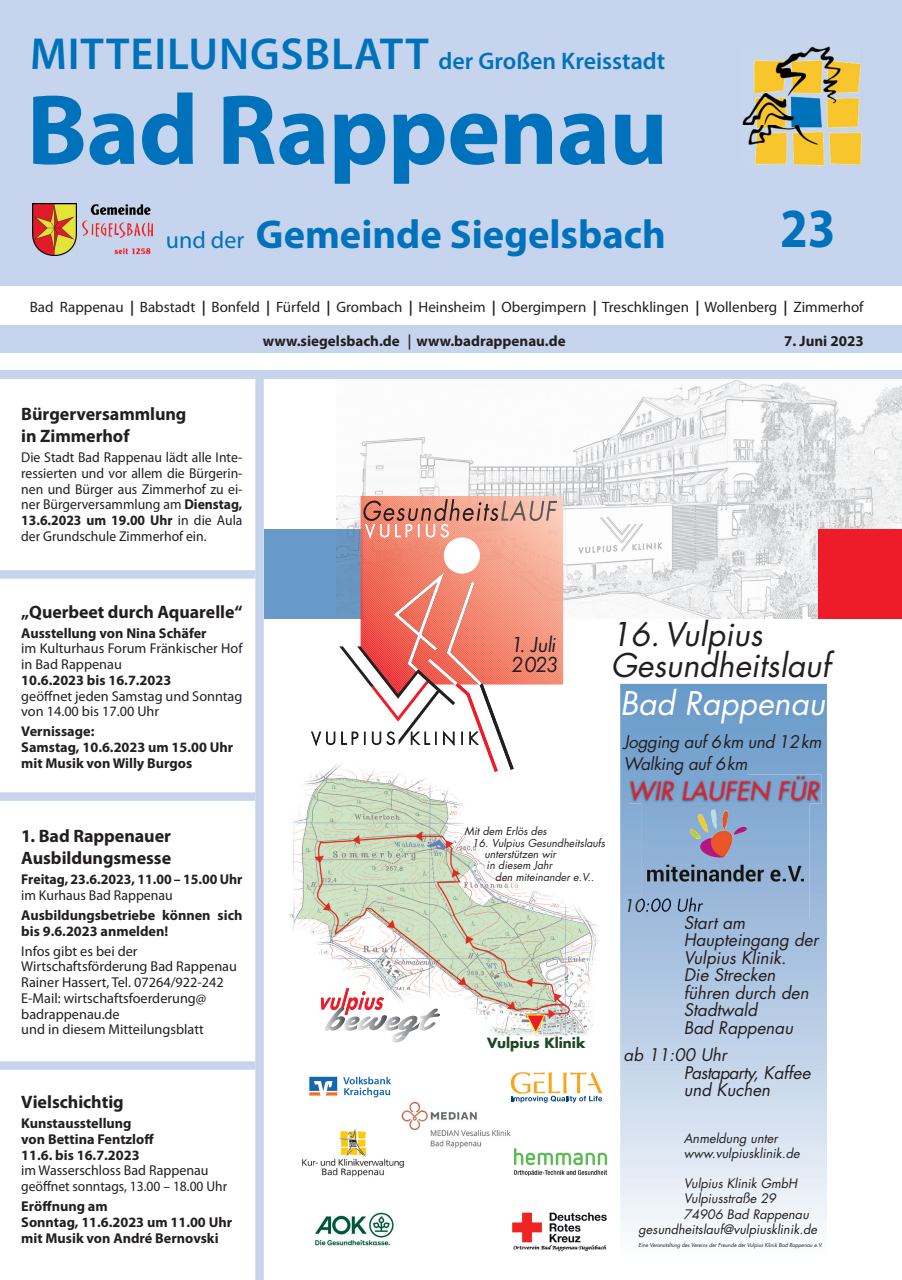
<style>
.page{position:relative;width:902px;height:1280px;background:#fff}
.page>*{position:absolute;margin:0;border:0;box-sizing:border-box;transform-origin:0 0}
.t1{font:700 100.5px "Myriad Pro";letter-spacing:-.01em;color:#0072bc}
.t2{font:700 55.5px "Myriad Pro";color:#0072bc;scale:.9 1}
.t3{font:700 40.5px "Myriad Pro";color:#0072bc}
.t4{font:italic 31.8px/31px "Futura LT";color:#231f20}
.t5{font:italic 31.8px "Futura LT";color:#fff}
.t6{font:italic 24.45px "Futura LT";color:#ee1c28}
.t7{font:600 24px "Myriad Pro";color:#0072bc}
.t8{font:italic 22.65px/20.2px "Futura T";letter-spacing:-.03em;color:#231f20}
.t9{font:700 18px/21.8px "Myriad Pro";letter-spacing:-.005em;color:#231f20}
.t10{font:italic 16.95px/17.4px "Futura LT";color:#231f20}
.t11{font:italic 16.95px/22px "Futura LT";letter-spacing:-.02em;color:#231f20}
.t12{font:15px "Myriad Pro";color:#231f20}
.t13{font:700 15px "Myriad Pro";color:#231f20}
.t14{font:14.25px/15.8px "Myriad Pro";color:#231f20}
.t15{font:700 14.25px/15.8px "Myriad Pro";color:#231f20}
.t16{font:14.25px/15.8px "Myriad Pro";color:#231f20;text-align:justify;scale:.96 1}
.t17{font:700 13.65px "Futura LT";color:#1e4726}
.t18{font:italic 12.75px/15.1px "Futura LT";color:#231f20}
.t19{font:italic 10.65px/11.4px "Futura LT";color:#231f20}
.t20{font:italic 5.25px "Futura LT";letter-spacing:-.005em;color:#231f20}
.s1{font-size:45px}
.s2{font-weight:400;font-size:24px}
.s3{font-weight:700;font-style:italic}
.s4{font-family:"Futura BT";font-weight:500}
.s5{font-weight:700}
</style>
<div class="page">
<svg style="left:620px;top:684px;width:206px;height:544px;background:#b2c9e3"></svg>
<img style="left:338px;top:379px;width:563px;height:240px">
<div style="left:818px;top:530px;width:83px;height:89px;background:#ee1c28"></div>
<div style="left:264px;top:530px;width:98px;height:89px;background:#679ac8"></div>
<img style="left:302px;top:1128px;width:102px;height:48px">
<img style="left:401px;top:1101px;width:110px;height:48px">
<svg style="left:510px;top:1072px;width:92px;height:31px"></svg>
<img style="left:398px;top:1125px;width:7px;height:27px">
<img style="left:513px;top:1148px;width:94px;height:28px">
<img style="left:315px;top:1212px;width:79px;height:34px">
<img style="left:512px;top:1212px;width:95px;height:40px">
<svg style="left:309px;top:1077px;width:28px;height:18px"></svg>
<svg style="left:343px;top:1077px;width:48px;height:20px"></svg>
<svg style="left:392px;top:1036px;width:14px;height:6px"></svg>
<img style="left:288px;top:775px;width:311px;height:261px">
<img style="left:345px;top:1015px;width:14px;height:16px">
<svg style="left:321px;top:988px;width:63px;height:27px"></svg>
<img style="left:345px;top:1019px;width:12px;height:8px">
<img style="left:324px;top:1007px;width:21px;height:24px">
<img style="left:357px;top:1015px;width:30px;height:15px">
<img style="left:384px;top:1016px;width:7px;height:15px">
<img style="left:391px;top:1016px;width:29px;height:20px">
<img style="left:418px;top:1008px;width:22px;height:22px">
<img style="left:641px;top:803px;width:168px;height:115px">
<img style="left:641px;top:897px;width:62px;height:15px">
<img style="left:684px;top:916px;width:61px;height:2px">
<svg style="left:525px;top:1014px;width:21px;height:20px"></svg>
<img style="left:629px;top:774px;width:192px;height:29px">
<img style="left:629px;top:774px;width:118px;height:1px">
<svg style="left:311px;top:496px;width:252px;height:279px"></svg>
<div style="left:0;top:370px;width:901px;height:9px;background:#c6d5ed"></div>
<div style="left:255px;top:378px;width:9px;height:902px;background:#c6d5ed"></div>
<div style="left:0;top:570px;width:255px;height:9px;background:#c6d5ed"></div>
<div style="left:0;top:792px;width:255px;height:9px;background:#c6d5ed"></div>
<div style="left:0;top:1061px;width:255px;height:9px;background:#c6d5ed"></div>
<div style="left:0;top:326px;width:901px;height:27px;background:#c6d5ed"></div>
<div style="left:0;top:0;width:901px;height:286px;background:#c6d5ed"></div>
<img style="left:33px;top:204px;width:44px;height:51px">
<img style="left:82px;top:204px;width:70px;height:51px">
<img style="left:742px;top:46px;width:119px;height:120px">
<h3 class="t7" style="left:30px;top:45px;width:636px"><span class="s1">MITTEILUNGSBLATT</span> der Großen Kreisstadt</h3>
<h1 class="t1" style="left:27px;top:64px;width:642px">Bad Rappenau</h1>
<h3 class="t3" style="left:166px;top:208px;width:501px"><span class="s2">und der</span> Gemeinde Siegelsbach</h3>
<h2 class="t2" style="left:780px;top:192px;width:63px">23</h2>
<p class="t12" style="left:30px;top:297px;width:835px">Bad Rappenau <span class="s3">|</span> Babstadt <span class="s3">|</span> Bonfeld <span class="s3">|</span> Fürfeld <span class="s3">|</span> Grombach <span class="s3">|</span> Heinsheim <span class="s3">|</span> Obergimpern <span class="s3">|</span> Treschklingen <span class="s3">|</span> Wollenberg <span class="s3">|</span> Zimmerhof</p>
<p class="t13" style="left:263px;top:331px;width:304px">www.siegelsbach.de <span class="s4">|</span> www.badrappenau.de</p>
<p class="t13" style="left:784px;top:331px;width:81px">7. Juni 2023</p>
<p class="t9" style="left:21px;top:403px;width:167px">Bürgerversammlung in Zimmerhof</p>
<p class="t16" style="left:21px;top:449px;width:232px">Die Stadt Bad Rappenau lädt alle Inte&shy;ressierten und vor allem die Bürgerin&shy;nen und Bürger aus Zimmerhof zu ei&shy;ner Bürgerversammlung am <span class="s5">Dienstag, 13.6.2023 um 19.00 Uhr</span> in die Aula der Grundschule Zimmerhof ein.</p>
<p class="t9" style="left:21px;top:600px;width:223px">„Querbeet durch Aquarelle“</p>
<p class="t15" style="left:21px;top:624px;width:187px">Ausstellung von Nina Schäfer</p>
<p class="t14" style="left:21px;top:640px;width:223px">im Kulturhaus Forum Fränkischer Hof in Bad Rappenau</p>
<p class="t15" style="left:21px;top:672px;width:151px">10.6.2023 bis 16.7.2023</p>
<p class="t14" style="left:21px;top:688px;width:223px">geöffnet jeden Samstag und Sonntag von 14.00 bis 17.00 Uhr</p>
<p class="t15" style="left:21px;top:723px;width:213px">Vernissage:<br>Samstag, 10.6.2023 um 15.00 Uhr mit Musik von Willy Burgos</p>
<p class="t9" style="left:21px;top:825px;width:151px">1. Bad Rappenauer<br>Ausbildungsmesse</p>
<p class="t15" style="left:21px;top:871px;width:223px">Freitag, 23.6.2023, 11.00 – 15.00 Uhr</p>
<p class="t14" style="left:21px;top:887px;width:153px">im Kurhaus Bad Rappenau</p>
<p class="t15" style="left:21px;top:907px;width:223px">Ausbildungsbetriebe können sich bis 9.6.2023 anmelden!</p>
<p class="t14" style="left:21px;top:943px;width:217px">Infos gibt es bei der<br>Wirtschaftsförderung Bad Rappenau<br>Rainer Hassert, Tel. 07264/922-242<br>E-Mail: wirtschaftsfoerderung@ badrappenau.de<br>und in diesem Mitteilungsblatt</p>
<p class="t9" style="left:21px;top:1090px;width:104px">Vielschichtig</p>
<p class="t15" style="left:21px;top:1115px;width:134px">Kunstausstellung von Bettina Fentzloff<br>11.6. bis 16.7.2023</p>
<p class="t14" style="left:21px;top:1162px;width:207px">im Wasserschloss Bad Rappenau geöffnet sonntags, 13.00 – 18.00 Uhr</p>
<p class="t15" style="left:21px;top:1198px;width:212px">Eröffnung am<br>Sonntag, 11.6.2023 um 11.00 Uhr mit Musik von André Bernovski</p>
<h3 class="t8" style="left:510px;top:634px;width:50px">1. Juli<br>2023</h3>
<h3 class="t4" style="left:610px;top:619px;width:221px">16. Vulpius<br>Gesundheitslauf</h3>
<h3 class="t5" style="left:620px;top:683px;width:206px">Bad Rappenau</h3>
<p class="t11" style="left:623px;top:731px;width:199px">Jogging auf 6km und 12km<br>Walking auf 6km</p>
<h3 class="t6" style="left:628px;top:776px;width:192px">WIR LAUFEN FÜR</h3>
<p class="t19" style="left:464px;top:826px;width:84px">Mit dem Erlös des</p>
<p class="t19" style="left:484px;top:837px;width:122px;text-indent:-12px">16. Vulpius Gesundheitslaufs unterstützen wir<br>in diesem Jahr</p>
<p class="t19" style="left:495px;top:871px;width:100px">den miteinander e.V..</p>
<p class="t17" style="left:487px;top:1033px;width:100px">Vulpius Klinik</p>
<p class="t10" style="left:683px;top:914px;width:136px">Start am<br>Haupteingang der<br>Vulpius Klinik.<br>Die Strecken führen durch den<br>Stadtwald<br>Bad Rappenau</p>
<p class="t10" style="left:683px;top:1047px;width:128px;text-indent:-60px">ab 11:00 Uhr<br>Pastaparty, Kaffee und Kuchen</p>
<p class="t18" style="left:683px;top:1131px;width:117px">Anmeldung unter www.vulpiusklinik.de</p>
<p class="t18" style="left:683px;top:1176px;width:115px">Vulpius Klinik GmbH</p>
<p class="t18" style="left:683px;top:1191px;width:94px">Vulpiusstraße 29</p>
<p class="t18" style="left:683px;top:1206px;width:127px">74906 Bad Rappenau</p>
<p class="t18" style="left:638px;top:1221px;width:180px">gesundheitslauf@vulpiusklinik.de</p>
<p class="t20" style="left:638px;top:1242px;width:186px">Eine Veranstaltung des Vereins der Freunde der Vulpius Klinik Bad Rappenau e.V.</p>
</div>
